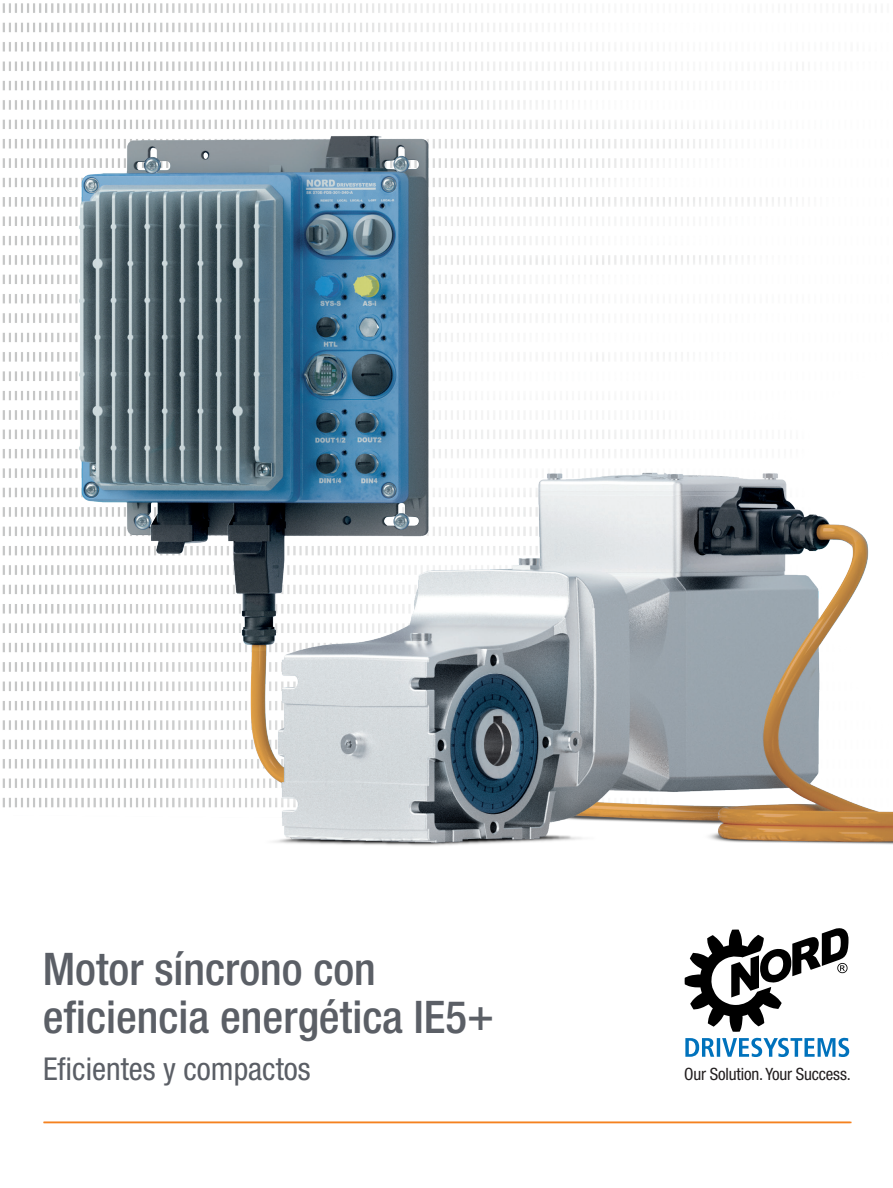
<style>
.page{position:relative;width:893px;height:1188px;background:#fff}
.page>*{position:absolute;margin:0;border:0;box-sizing:border-box;transform-origin:0 0}
.t1{font:500 condensed 45px/48px "Helvetica Neue LT Std";color:#5b5f66}
.t2{font:condensed 31.5px "Helvetica Neue LT Std";color:#5b5f66}
.t3{font:condensed 16.95px "Helvetica Neue LT Std";letter-spacing:-.01em;color:#231f20}
</style>
<div class="page">
<img style="left:2px;top:3px;width:874px;height:805px">
<img style="left:13px;top:79px;width:880px;height:767px">
<img style="left:393px;top:513px;width:16px;height:17px;border-radius:8px">
<img style="left:134px;top:513px;width:17px;height:17px;border-radius:8px">
<img style="left:393px;top:156px;width:16px;height:17px;border-radius:8px">
<img style="left:144px;top:157px;width:17px;height:17px;border-radius:8px">
<hr style="left:44px;top:1122px;width:807px;height:1px;background:#f58220">
<svg style="left:685px;top:1038px;width:164px;height:19px"></svg>
<svg style="left:685px;top:928px;width:163px;height:104px"></svg>
<p class="t1" style="left:43px;top:944px;width:453px">Motor síncrono con eficiencia energética IE5+</p>
<p class="t2" style="left:43px;top:1050px;width:269px">Eficientes y compactos</p>
<p class="t3" style="left:684px;top:1064px;width:168px">Our Solution. Your Success.</p>
</div>
